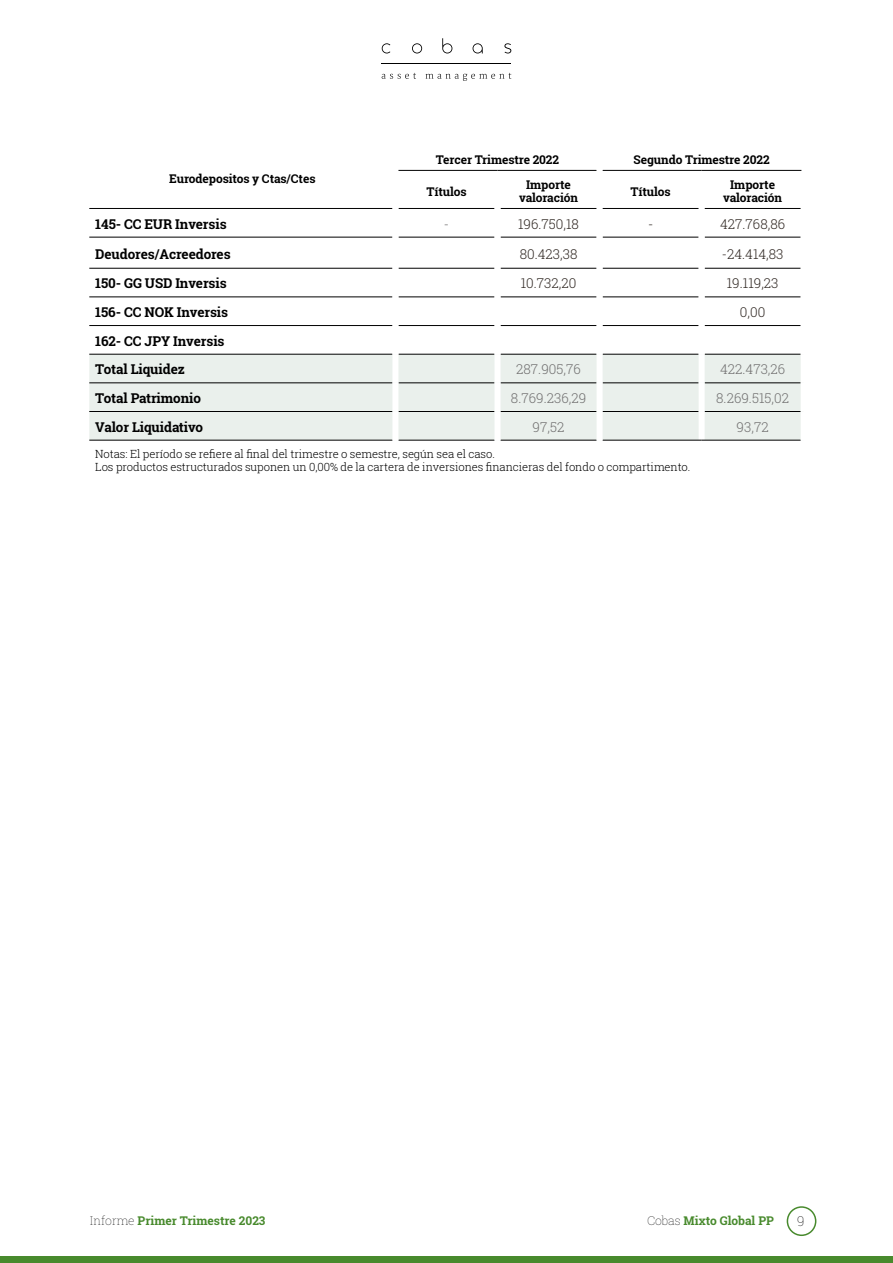
<style>
.page{position:relative;width:893px;height:1263px;background:#fff}
.page>*{position:absolute;margin:0;border:0;box-sizing:border-box;transform-origin:0 0}
.t1{font:700 13.5px/28.7px "Roboto Slab";letter-spacing:-.01em;color:#000}
.t2{font:300 13.5px "Roboto Slab";color:#2f2722}
.t3{font:300 13.5px "Roboto Slab";color:#706f6f}
.t4{font:100 13.5px "Roboto Slab";color:#000}
.t5{font:700 12px/13.5px "Roboto Slab";letter-spacing:-.01em;color:#000;text-align:center}
.t6{font:700 12px "Roboto Slab";color:#488a2d}
.t7{font:300 11.25px/13.5px "Roboto Slab";letter-spacing:-.005em;color:#000}
.s1{font-weight:100;color:#000}
</style>
<div class="page">
<hr style="left:382px;top:63px;width:129px;height:1px;background:#000">
<svg style="left:473px;top:43px;width:10px;height:10px"></svg>
<svg style="left:504px;top:43px;width:7px;height:10px"></svg>
<svg style="left:412px;top:43px;width:10px;height:10px"></svg>
<svg style="left:382px;top:43px;width:8px;height:10px"></svg>
<svg style="left:442px;top:38px;width:10px;height:15px"></svg>
<svg style="left:382px;top:73px;width:34px;height:6px"></svg>
<svg style="left:426px;top:73px;width:85px;height:8px"></svg>
<div style="left:787px;top:1206px;width:29px;height:30px;border:2px solid #488a2d;border-radius:50%"></div>
<div style="left:0;top:1256px;width:893px;height:7px;background:#488a2d"></div>
<div style="left:89px;top:355px;width:712px;height:85px;background:#eaf0ec"></div>
<hr style="left:398px;top:237px;width:96px;height:1px;background:#000">
<hr style="left:500px;top:237px;width:97px;height:1px;background:#000">
<hr style="left:603px;top:237px;width:96px;height:1px;background:#000">
<hr style="left:705px;top:237px;width:96px;height:1px;background:#000">
<hr style="left:398px;top:268px;width:96px;height:1px;background:#000">
<hr style="left:500px;top:268px;width:97px;height:1px;background:#000">
<hr style="left:603px;top:268px;width:96px;height:1px;background:#000">
<hr style="left:705px;top:268px;width:96px;height:1px;background:#000">
<hr style="left:398px;top:297px;width:96px;height:1px;background:#000">
<hr style="left:500px;top:297px;width:97px;height:1px;background:#000">
<hr style="left:603px;top:297px;width:96px;height:1px;background:#000">
<hr style="left:705px;top:297px;width:96px;height:1px;background:#000">
<hr style="left:398px;top:325px;width:96px;height:1px;background:#000">
<hr style="left:500px;top:325px;width:97px;height:1px;background:#000">
<hr style="left:603px;top:325px;width:96px;height:1px;background:#000">
<hr style="left:705px;top:325px;width:96px;height:1px;background:#000">
<hr style="left:398px;top:354px;width:96px;height:1px;background:#000">
<hr style="left:500px;top:354px;width:97px;height:1px;background:#000">
<hr style="left:603px;top:354px;width:96px;height:1px;background:#000">
<hr style="left:705px;top:354px;width:96px;height:1px;background:#000">
<hr style="left:398px;top:383px;width:96px;height:1px;background:#000">
<hr style="left:500px;top:383px;width:97px;height:1px;background:#000">
<hr style="left:603px;top:383px;width:96px;height:1px;background:#000">
<hr style="left:705px;top:383px;width:96px;height:1px;background:#000">
<hr style="left:398px;top:411px;width:96px;height:1px;background:#000">
<hr style="left:500px;top:411px;width:97px;height:1px;background:#000">
<hr style="left:603px;top:411px;width:96px;height:1px;background:#000">
<hr style="left:705px;top:411px;width:96px;height:1px;background:#000">
<hr style="left:398px;top:440px;width:96px;height:1px;background:#000">
<hr style="left:500px;top:440px;width:97px;height:1px;background:#000">
<hr style="left:398px;top:208px;width:96px;height:1px;background:#000">
<hr style="left:500px;top:208px;width:97px;height:1px;background:#000">
<hr style="left:603px;top:208px;width:96px;height:1px;background:#000">
<hr style="left:705px;top:208px;width:96px;height:1px;background:#000">
<hr style="left:89px;top:208px;width:303px;height:1px;background:#000">
<div style="left:494px;top:354px;width:6px;height:29px;background:#fff"></div>
<div style="left:699px;top:354px;width:6px;height:29px;background:#fff"></div>
<div style="left:494px;top:383px;width:6px;height:28px;background:#fff"></div>
<div style="left:699px;top:383px;width:6px;height:28px;background:#fff"></div>
<div style="left:494px;top:411px;width:6px;height:29px;background:#fff"></div>
<div style="left:699px;top:411px;width:6px;height:29px;background:#fff"></div>
<hr style="left:398px;top:170px;width:99px;height:1px;background:#000">
<hr style="left:497px;top:170px;width:100px;height:1px;background:#000">
<hr style="left:603px;top:170px;width:99px;height:1px;background:#000">
<hr style="left:702px;top:170px;width:99px;height:1px;background:#000">
<hr style="left:89px;top:440px;width:303px;height:1px;background:#000">
<hr style="left:603px;top:440px;width:99px;height:1px;background:#000">
<hr style="left:702px;top:440px;width:99px;height:1px;background:#000">
<hr style="left:89px;top:237px;width:303px;height:1px;background:#000">
<hr style="left:89px;top:268px;width:303px;height:1px;background:#000">
<hr style="left:89px;top:297px;width:303px;height:1px;background:#000">
<hr style="left:89px;top:325px;width:303px;height:1px;background:#000">
<hr style="left:89px;top:354px;width:303px;height:1px;background:#000">
<hr style="left:89px;top:383px;width:303px;height:1px;background:#000">
<hr style="left:89px;top:411px;width:303px;height:1px;background:#000">
<div style="left:392px;top:354px;width:6px;height:29px;background:#fff"></div>
<div style="left:597px;top:354px;width:6px;height:29px;background:#fff"></div>
<div style="left:392px;top:383px;width:6px;height:28px;background:#fff"></div>
<div style="left:597px;top:383px;width:6px;height:28px;background:#fff"></div>
<div style="left:392px;top:411px;width:6px;height:29px;background:#fff"></div>
<div style="left:597px;top:411px;width:6px;height:29px;background:#fff"></div>
<p class="t5" style="left:169px;top:172px;width:148px">Eurodepositos y Ctas/Ctes</p>
<p class="t5" style="left:436px;top:153px;width:125px">Tercer Trimestre 2022</p>
<p class="t5" style="left:634px;top:153px;width:137px">Segundo Trimestre 2022</p>
<p class="t5" style="left:426px;top:184px;width:42px">Títulos</p>
<p class="t5" style="left:519px;top:178px;width:61px">Importe valoración</p>
<p class="t5" style="left:630px;top:184px;width:42px">Títulos</p>
<p class="t5" style="left:723px;top:178px;width:61px">Importe valoración</p>
<p class="t1" style="left:95px;top:209px;width:133px">145- CC EUR Inversis</p>
<p class="t3" style="left:444px;top:214px;width:7px">-</p>
<p class="t2" style="left:518px;top:214px;width:62px">196.750,18</p>
<p class="t2" style="left:648px;top:214px;width:7px">-</p>
<p class="t2" style="left:720px;top:214px;width:67px">427.768,86</p>
<p class="t1" style="left:95px;top:239px;width:137px">Deudores/Acreedores</p>
<p class="t2" style="left:520px;top:244px;width:59px">80.423,38</p>
<p class="t2" style="left:722px;top:244px;width:63px">-24.414,83</p>
<p class="t1" style="left:95px;top:269px;width:133px">150- GG USD Inversis</p>
<p class="t2" style="left:521px;top:274px;width:57px">10.732,20</p>
<p class="t2" style="left:727px;top:274px;width:53px">19.119,23</p>
<p class="t1" style="left:95px;top:298px;width:134px">156- CC NOK Inversis</p>
<p class="t2" style="left:740px;top:303px;width:27px">0,00</p>
<p class="t1" style="left:95px;top:326px;width:131px">162- CC JPY Inversis<br>Total Liquidez</p>
<p class="t3" style="left:516px;top:360px;width:66px">287.905,76</p>
<p class="t3" style="left:720px;top:360px;width:67px">422.473,26</p>
<p class="t1" style="left:95px;top:384px;width:107px">Total Patrimonio</p>
<p class="t3" style="left:511px;top:389px;width:77px">8.769.236,29</p>
<p class="t3" style="left:716px;top:389px;width:74px">8.269.515,02</p>
<p class="t1" style="left:95px;top:412px;width:109px">Valor Liquidativo</p>
<p class="t3" style="left:533px;top:417px;width:33px">97,52</p>
<p class="t3" style="left:737px;top:417px;width:34px">93,72</p>
<p class="t7" style="left:95px;top:447px;width:597px">Notas: El período se refiere al final del trimestre o semestre, según sea el caso.<br>Los productos estructurados suponen un 0,00% de la cartera de inversiones financieras del fondo o compartimento.</p>
<p class="t6" style="left:90px;top:1213px;width:177px"><span class="s1">Informe</span> Primer Trimestre 2023</p>
<p class="t6" style="left:647px;top:1213px;width:128px"><span class="s1">Cobas</span> Mixto Global PP</p>
<p class="t4" style="left:797px;top:1212px;width:9px">9</p>
</div>
